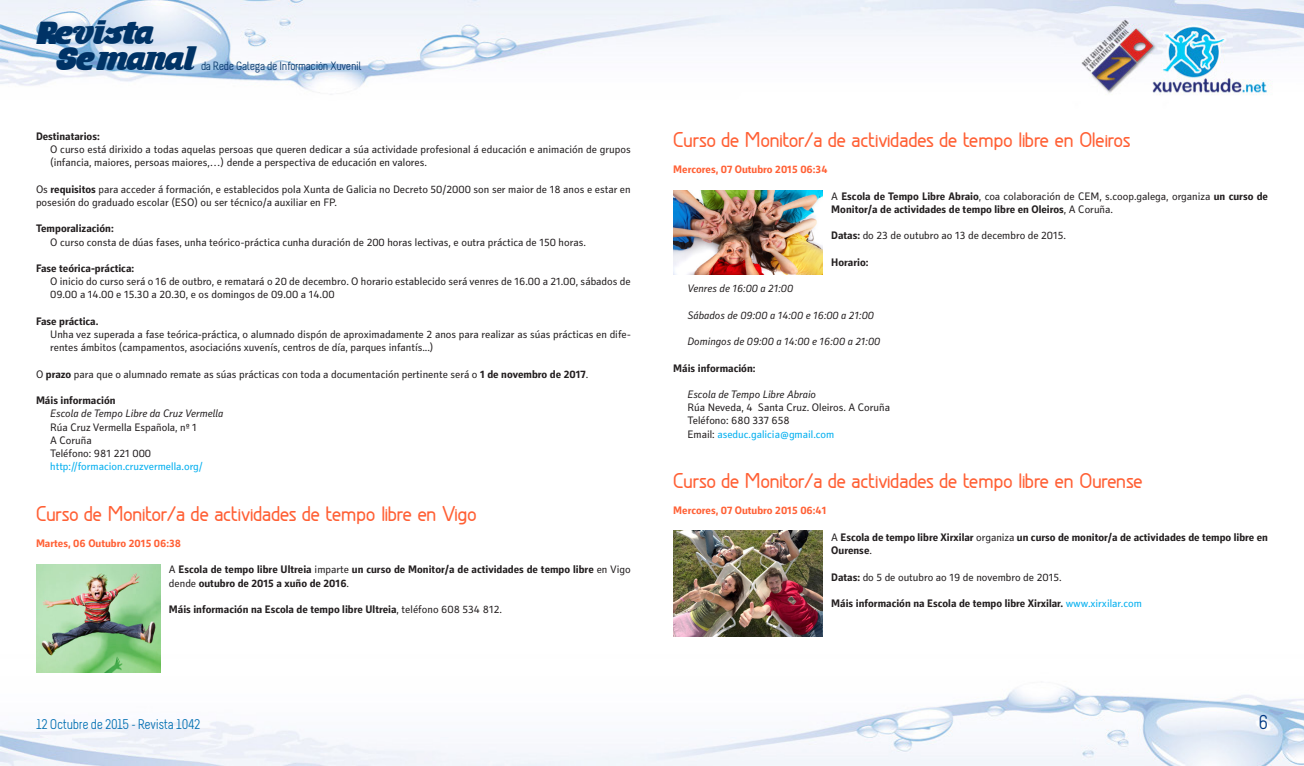
<style>
.page{position:relative;width:1304px;height:766px;background:#fff}
.page>*{position:absolute;margin:0;border:0;box-sizing:border-box;transform-origin:0 0}
.t1{font:33px/26px "Musa Ornata";letter-spacing:-.01em;color:#036}
.t2{font:700 20px "Greyscale Basic";letter-spacing:-.03em;color:#ff6035}
.t3{font:20px "Melbourne";color:#003882}
.t4{font:14px "Melbourne";letter-spacing:-.025em;color:#006fb2}
.t5{font:12px "Melbourne";letter-spacing:-.025em;color:#036}
.t6{font:11px/13.2px "Secca Std Demo";color:#231f20}
.t7{font:700 11px/13.2px "Secca Std Demo";color:#231f20}
.t8{font:italic 11px "Secca Std Demo";color:#231f20}
.t9{font:700 11px "Secca Std Demo";color:#ff6035}
.t10{font:11px "Secca Std Demo";color:#00aeef}
.s1{font-weight:700}
.s2{font-weight:400}
.s3{color:#00aeef}
.s4{font-weight:400;color:#00aeef}
</style>
<div class="page">
<img style="left:0;top:0;width:1304px;height:765px">
<img style="left:36px;top:564px;width:124px;height:108px">
<img style="left:673px;top:190px;width:150px;height:85px">
<img style="left:673px;top:531px;width:150px;height:105px">
<h1 class="t1" style="left:55px;top:19px;width:142px;text-indent:-19px">Revista<br>Semanal</h1>
<p class="t5" style="left:201px;top:59px;width:162px">da Rede Galega de Información Xuvenil</p>
<p class="t7" style="left:36px;top:130px;width:65px">Destinatarios:</p>
<p class="t6" style="left:50px;top:143px;width:582px">O curso está dirixido a todas aquelas persoas que queren dedicar a súa actividade profesional á educación e animación de grupos (infancia, maiores, persoas maiores,…) dende a perspectiva de educación en valores.</p>
<p class="t6" style="left:36px;top:183px;width:596px">Os <span class="s1">requisitos</span> para acceder á formación, e establecidos pola Xunta de Galicia no Decreto 50/2000 son ser maior de 18 anos e estar en posesión do graduado escolar (ESO) ou ser técnico/a auxiliar en FP.</p>
<p class="t7" style="left:36px;top:222px;width:79px">Temporalización:</p>
<p class="t6" style="left:50px;top:236px;width:537px">O curso consta de dúas fases, unha teórico-práctica cunha duración de 200 horas lectivas, e outra práctica de 150 horas.</p>
<p class="t7" style="left:36px;top:262px;width:100px">Fase teórica-práctica:</p>
<p class="t6" style="left:50px;top:275px;width:582px">O inicio do curso será o 16 de outbro, e rematará o 20 de decembro. O horario establecido será venres de 16.00 a 21.00, sábados de<br>09.00 a 14.00 e 15.30 a 20.30, e os domingos de 09.00 a 14.00</p>
<p class="t7" style="left:36px;top:315px;width:64px">Fase práctica.</p>
<p class="t6" style="left:50px;top:328px;width:582px">Unha vez superada a fase teórica-práctica, o alumnado dispón de aproximadamente 2 anos para realizar as súas prácticas en dife&shy;rentes ámbitos (campamentos, asociacións xuvenís, centros de día, parques infantís...)</p>
<p class="t6" style="left:36px;top:368px;width:554px">O <span class="s1">prazo</span> para que o alumnado remate as súas prácticas con toda a documentación pertinente será o <span class="s1">1 de novembro de 2017</span>.</p>
<p class="t7" style="left:36px;top:394px;width:81px">Máis información</p>
<p class="t8" style="left:50px;top:407px;width:175px">Escola de Tempo Libre da Cruz Vermella</p>
<p class="t6" style="left:50px;top:420px;width:148px">Rúa Cruz Vermella Española, nº 1<br>A Coruña<br>Teléfono: 981 221 000</p>
<p class="t10" style="left:50px;top:460px;width:154px">http://formacion.cruzvermella.org/</p>
<h2 class="t2" style="left:36px;top:501px;width:443px">Curso de Monitor/a de actividades de tempo libre en Vigo</h2>
<p class="t9" style="left:36px;top:537px;width:147px">Martes, 06 Outubro 2015 06:38</p>
<p class="t7" style="left:169px;top:563px;width:463px"><span class="s2">A</span> Escola de tempo libre Ultreia <span class="s2">imparte</span> un curso de Monitor/a de actividades de tempo libre <span class="s2">en Vigo dende</span> outubro de 2015 a xuño de 2016<span class="s2">.</span></p>
<p class="t7" style="left:169px;top:603px;width:335px">Máis información na Escola de tempo libre Ultreia<span class="s2">, teléfono 608 534 812.</span></p>
<h2 class="t2" style="left:673px;top:127px;width:459px">Curso de Monitor/a de actividades de tempo libre en Oleiros</h2>
<p class="t9" style="left:673px;top:163px;width:156px">Mercores, 07 Outubro 2015 06:34</p>
<p class="t7" style="left:831px;top:190px;width:438px"><span class="s2">A</span> Escola de Tempo Libre Abraio<span class="s2">, coa colaboración de CEM, s.coop.galega, organiza</span> un curso de<br>Monitor/a de actividades de tempo libre en Oleiros<span class="s2">, A Coruña.</span></p>
<p class="t6" style="left:831px;top:229px;width:236px"><span class="s1">Datas:</span> do 23 de outubro ao 13 de decembro de 2015.</p>
<p class="t7" style="left:831px;top:256px;width:39px">Horario:</p>
<p class="t8" style="left:687px;top:282px;width:107px">Venres de 16:00 a 21:00</p>
<p class="t8" style="left:687px;top:309px;width:188px">Sábados de 09:00 a 14:00 e 16:00 a 21:00</p>
<p class="t8" style="left:687px;top:335px;width:194px">Domingos de 09:00 a 14:00 e 16:00 a 21:00</p>
<p class="t7" style="left:673px;top:361px;width:84px">Máis información:</p>
<p class="t8" style="left:687px;top:388px;width:130px">Escola de Tempo Libre Abraio</p>
<p class="t6" style="left:687px;top:401px;width:204px">Rúa Neveda, 4 Santa Cruz. Oleiros. A Coruña<br>Teléfono: 680 337 658<br>Email: <span class="s3">aseduc.galicia@gmail.com</span></p>
<h2 class="t2" style="left:673px;top:468px;width:471px">Curso de Monitor/a de actividades de tempo libre en Ourense</h2>
<p class="t9" style="left:673px;top:504px;width:155px">Mercores, 07 Outubro 2015 06:41</p>
<p class="t7" style="left:831px;top:531px;width:438px"><span class="s2">A</span> Escola de tempo libre Xirxilar <span class="s2">organiza</span> un curso de monitor/a de actividades de tempo libre en<br>Ourense<span class="s2">.</span></p>
<p class="t6" style="left:831px;top:570px;width:232px"><span class="s1">Datas:</span> do 5 de outubro ao 19 de novembro de 2015.</p>
<p class="t7" style="left:831px;top:597px;width:312px">Máis información na Escola de tempo libre Xirxilar. <span class="s4">www.xirxilar.com</span></p>
<p class="t4" style="left:36px;top:717px;width:166px">12 Octubre de 2015 - Revista 1042</p>
<h2 class="t3" style="left:1259px;top:711px;width:11px">6</h2>
</div>
